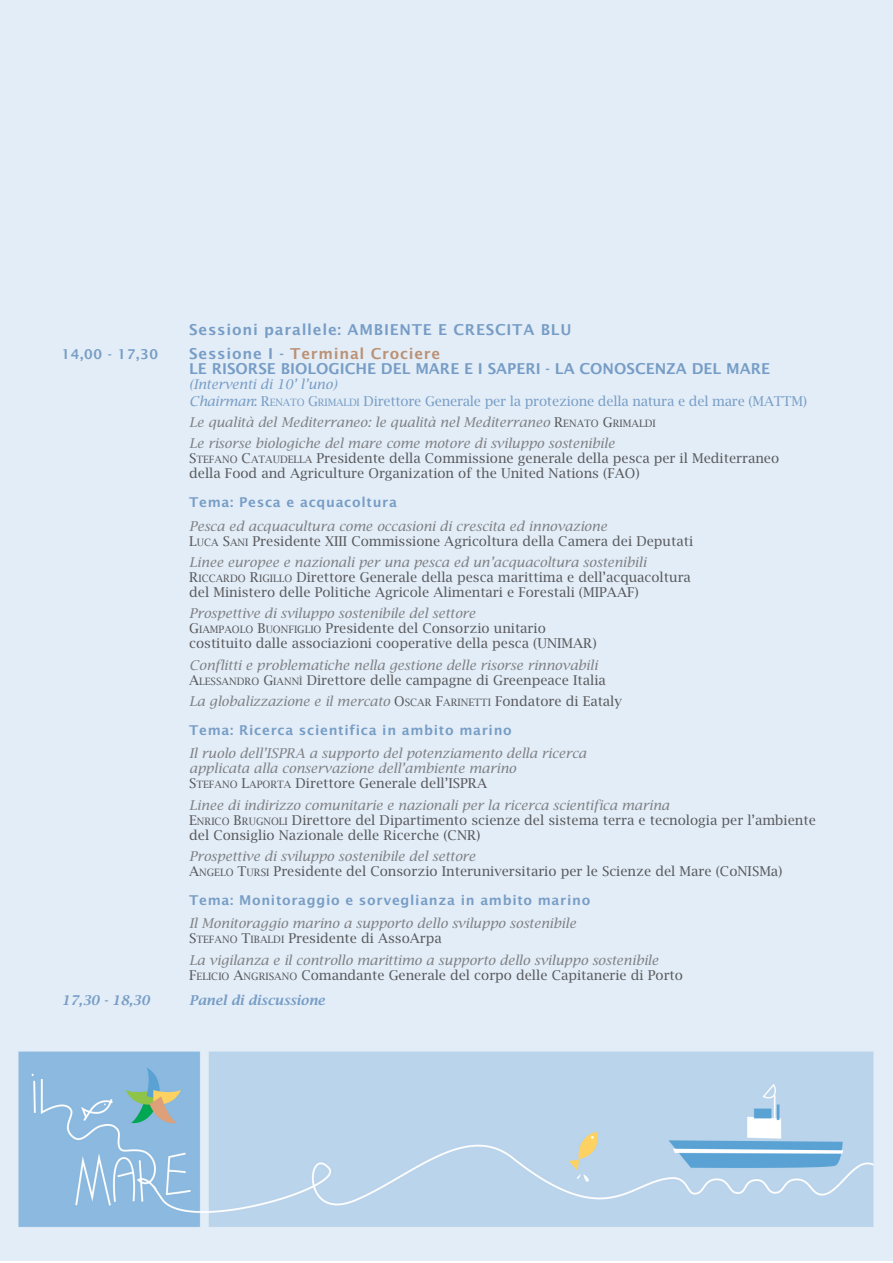
<style>
.page{position:relative;width:893px;height:1263px;background:#fff}
.page>*{position:absolute;margin:0;border:0;box-sizing:border-box;transform-origin:0 0}
.t1{font:600 15px/15px "Lucida Sans";color:#779dc6}
.t2{font:600 15px "Lucida Sans";letter-spacing:.05em;color:#779dc6}
.t3{font:13.5px/15px "Lucida Bright";color:#58595c}
.t4{font:italic 13.5px/15px "Lucida Bright";color:#7f8184}
.t5{font:600 13.5px "Lucida Sans";letter-spacing:.05em;color:#779dc6}
.t6{font:13.5px/17.1px "Lucida Bright";letter-spacing:-.015em;color:#779dc6}
.t7{font:italic 600 13.5px "Lucida Bright";color:#779dc6}
.s1{color:#bb9174}
.s2{font-style:italic}
.s3{font-size:10.2px}
.s4{font-style:normal;color:#58595c}
.s5{font-style:normal;font-size:10.2px;color:#58595c}
.s6{font-style:italic;color:#7f8184}
</style>
<div class="page">
<img style="left:0;top:0;width:893px;height:1261px">
<p class="t2" style="left:189px;top:321px;width:384px">Sessioni parallele: AMBIENTE E CRESCITA BLU</p>
<p class="t5" style="left:62px;top:346px;width:98px">14,00 - 17,30</p>
<p class="t1" style="left:189px;top:346px;width:582px">Sessione I - <span class="s1">Terminal Crociere<br></span>LE RISORSE BIOLOGICHE DEL MARE E I SAPERI - LA CONOSCENZA DEL MARE</p>
<p class="t6" style="left:189px;top:375px;width:619px"><span class="s2">(Interventi di 10’ l’uno)<br>Chairman</span>: R<span class="s3">ENATO</span> G<span class="s3">RIMALDI</span> Direttore Generale per la protezione della natura e del mare (MATTM)</p>
<p class="t4" style="left:189px;top:412px;width:468px;line-height:21.5px">Le qualità del Mediterraneo: le qualità nel Mediterraneo <span class="s4">R</span><span class="s5">ENATO</span> <span class="s4">G</span><span class="s5">RIMALDI<br></span>Le risorse biologiche del mare come motore di sviluppo sostenibile</p>
<p class="t3" style="left:189px;top:451px;width:591px">S<span class="s3">TEFANO</span> C<span class="s3">ATAUDELLA</span> Presidente della Commissione generale della pesca per il Mediterraneo della Food and Agriculture Organization of the United Nations (FAO)</p>
<p class="t5" style="left:189px;top:494px;width:209px">Tema: Pesca e acquacoltura</p>
<p class="t3" style="left:189px;top:518px;width:505px"><span class="s6">Pesca ed acquacultura come occasioni di crescita ed innovazione<br></span>L<span class="s3">UCA</span> S<span class="s3">ANI</span> Presidente XIII Commissione Agricoltura della Camera dei Deputati</p>
<p class="t3" style="left:189px;top:555px;width:503px"><span class="s6">Linee europee e nazionali per una pesca ed un’acquacoltura sostenibili<br></span>R<span class="s3">ICCARDO</span> R<span class="s3">IGILLO</span> Direttore Generale della pesca marittima e dell’acquacoltura del Ministero delle Politiche Agricole Alimentari e Forestali (MIPAAF)</p>
<p class="t3" style="left:189px;top:606px;width:409px"><span class="s6">Prospettive di sviluppo sostenibile del settore<br></span>G<span class="s3">IAMPAOLO</span> B<span class="s3">UONFIGLIO</span> Presidente del Consorzio unitario costituito dalle associazioni cooperative della pesca (UNIMAR)</p>
<p class="t4" style="left:189px;top:657px;width:418px">Conflitti e problematiche nella gestione delle risorse rinnovabili<br><span class="s4">A</span><span class="s5">LESSANDRO</span> <span class="s4">G</span><span class="s5">IANNÌ</span> <span class="s4">Direttore delle campagne di Greenpeace Italia</span></p>
<p class="t4" style="left:189px;top:694px;width:434px">La globalizzazione e il mercato <span class="s4">O</span><span class="s5">SCAR</span> <span class="s4">F</span><span class="s5">ARINETTI</span> <span class="s4">Fondatore di Eataly</span></p>
<p class="t5" style="left:189px;top:722px;width:324px">Tema: Ricerca scientifica in ambito marino</p>
<p class="t4" style="left:189px;top:746px;width:399px">Il ruolo dell’ISPRA a supporto del potenziamento della ricerca applicata alla conservazione dell’ambiente marino<br><span class="s4">S</span><span class="s5">TEFANO</span> <span class="s4">L</span><span class="s5">APORTA</span> <span class="s4">Direttore Generale dell’ISPRA</span></p>
<p class="t3" style="left:189px;top:797px;width:628px"><span class="s6">Linee di indirizzo comunitarie e nazionali per la ricerca scientifica marina<br></span>E<span class="s3">NRICO</span> B<span class="s3">RUGNOLI</span> Direttore del Dipartimento scienze del sistema terra e tecnologia per l’ambiente del Consiglio Nazionale delle Ricerche (CNR)</p>
<p class="t3" style="left:189px;top:849px;width:595px"><span class="s6">Prospettive di sviluppo sostenibile del settore<br></span>A<span class="s3">NGELO</span> T<span class="s3">URSI</span> Presidente del Consorzio Interuniversitario per le Scienze del Mare (CoNISMa)</p>
<p class="t5" style="left:189px;top:892px;width:403px">Tema: Monitoraggio e sorveglianza in ambito marino</p>
<p class="t4" style="left:189px;top:916px;width:388px">Il Monitoraggio marino a supporto dello sviluppo sostenibile<br><span class="s4">S</span><span class="s5">TEFANO</span> <span class="s4">T</span><span class="s5">IBALDI</span> <span class="s4">Presidente di AssoArpa</span></p>
<p class="t4" style="left:189px;top:952px;width:495px">La vigilanza e il controllo marittimo a supporto dello sviluppo sostenibile<br><span class="s4">F</span><span class="s5">ELICIO</span> <span class="s4">A</span><span class="s5">NGRISANO</span> <span class="s4">Comandante Generale del corpo delle Capitanerie di Porto</span></p>
<p class="t7" style="left:62px;top:992px;width:90px">17,30 - 18,30</p>
<p class="t7" style="left:189px;top:992px;width:137px">Panel di discussione</p>
</div>
